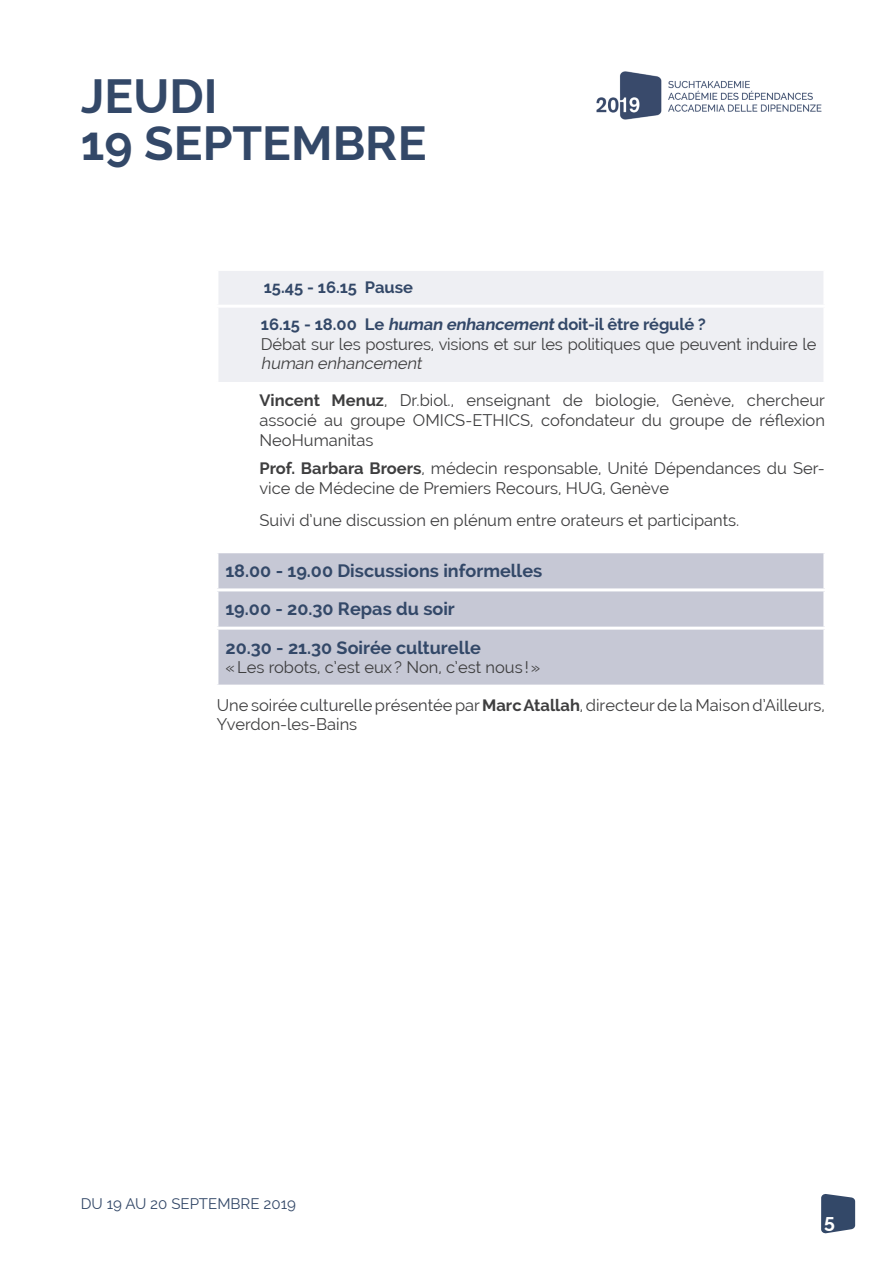
<style>
.page{position:relative;width:893px;height:1263px;background:#fff}
.page>*{position:absolute;margin:0;border:0;box-sizing:border-box;transform-origin:0 0}
.JOUR_ET_DATE{font:700 48px "Raleway";color:#334868}
.t1{font:700 19.5px "Raleway";color:#fff}
.TEXTE_CONTENU{font:700 18px "Raleway";color:#334868}
.HORAIRES_ET_TXT_BLEU{font:700 18px "Raleway";color:#334868}
.HORAIRES_ET_TXT_BLEU-2{font:16.5px/19.8px "Raleway";color:#3e3e3f}
.TEXTE_CONTENU-2{font:16.5px/19.8px "Raleway";color:#3e3e3f}
.HORAIRES_ET_TXT_BLEU-3{font:700 16.5px "Raleway";letter-spacing:-.01em;color:#334868}
.t2{font:15px "Raleway";color:#334868}
.s1{font-style:italic}
.s2{font-weight:700}
</style>
<div class="page">
<svg style="left:821px;top:1194px;width:34px;height:39px"></svg>
<img style="left:596px;top:71px;width:226px;height:49px">
<div style="left:219px;top:271px;width:604px;height:111px;background:#eeeff3"></div>
<div style="left:218px;top:553px;width:605px;height:132px;background:#c6c8d5"></div>
<hr style="left:215px;top:627px;width:611px;height:3px;background:#fff">
<hr style="left:215px;top:588px;width:611px;height:3px;background:#fff">
<hr style="left:215px;top:305px;width:611px;height:3px;background:#fff">
<p class="JOUR_ET_DATE" style="left:81px;top:69px;width:138px">JEUDI</p>
<p class="JOUR_ET_DATE" style="left:81px;top:115px;width:347px">19 SEPTEMBRE</p>
<p class="HORAIRES_ET_TXT_BLEU-3" style="left:264px;top:278px;width:151px">15.45 - 16.15 Pause</p>
<p class="HORAIRES_ET_TXT_BLEU-3" style="left:261px;top:315px;width:447px">16.15 - 18.00 Le <span class="s1">human enhancement</span>doit-il être régulé ?</p>
<p class="HORAIRES_ET_TXT_BLEU-2" style="left:261px;top:334px;width:557px">Débat sur les postures, visions et sur les politiques que peuvent induire le <span class="s1">human enhancement</span></p>
<p class="HORAIRES_ET_TXT_BLEU-2" style="left:259px;top:390px;width:567px;text-align:justify"><span class="s2">Vincent Menuz</span>, Dr.biol., enseignant de biologie, Genève, chercheur associé au groupe OMICS-ETHICS, cofondateur du groupe de réflexion NeoHumanitas</p>
<p class="HORAIRES_ET_TXT_BLEU-2" style="left:259px;top:458px;width:567px"><span class="s2">Prof. Barbara Broers</span>, médecin responsable, Unité Dépendances du Ser&shy;vice de Médecine de Premiers Recours, HUG, Genève</p>
<p class="HORAIRES_ET_TXT_BLEU-2" style="left:259px;top:510px;width:481px">Suivi d’une discussion en plénum entre orateurs et participants.</p>
<p class="TEXTE_CONTENU" style="left:225px;top:561px;width:318px">18.00 - 19.00 Discussions informelles</p>
<p class="TEXTE_CONTENU" style="left:225px;top:599px;width:231px">19.00 - 20.30 Repas du soir</p>
<p class="HORAIRES_ET_TXT_BLEU" style="left:225px;top:637px;width:257px">20.30 - 21.30 Soirée culturelle</p>
<p class="HORAIRES_ET_TXT_BLEU-2" style="left:225px;top:658px;width:317px">«Les robots, c’est eux? Non, c’est nous !»</p>
<p class="TEXTE_CONTENU-2" style="left:217px;top:695px;width:609px">Une soirée culturelle présentée par <span class="s2">Marc Atallah</span>, directeur de la Maison d’Ailleurs,<br>Yverdon-les-Bains</p>
<p class="t2" style="left:81px;top:1195px;width:217px">DU 19 AU 20 SEPTEMBRE 2019</p>
<p class="t1" style="left:824px;top:1210px;width:12px">5</p>
</div>
